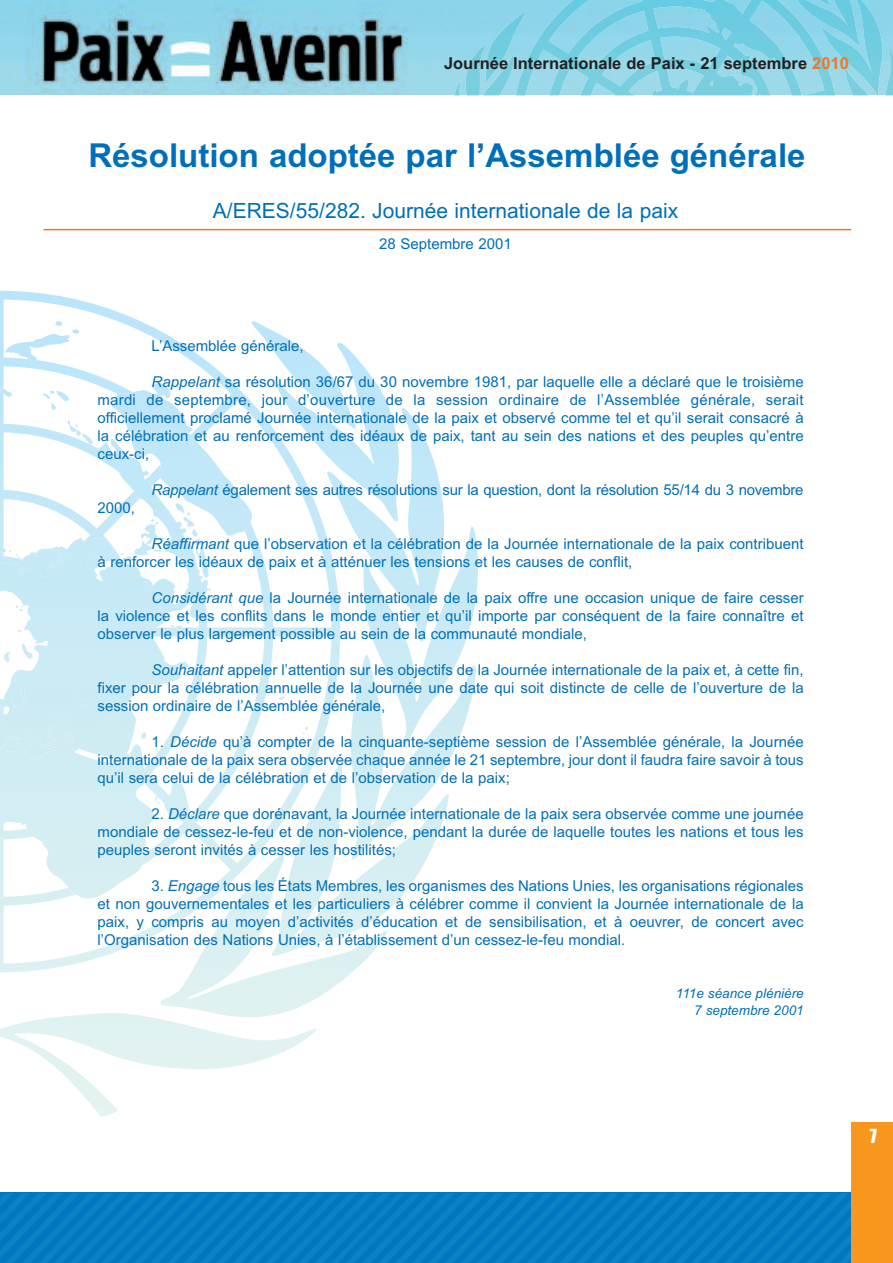
<style>
.page{position:relative;width:893px;height:1263px;background:#fff}
.page>*{position:absolute;margin:0;border:0;box-sizing:border-box;transform-origin:0 0}
.t1{font:700 33px "Arial";color:#006fba}
.t2{font:21px "Arial";color:#006fba}
.t3{font:18px "Impact";color:#fff}
.t4{font:700 16.5px "Arial";color:#231f20}
.t5{font:15px/18px "Arial";color:#006fba;text-align:justify}
.t6{font:italic 13.5px/16.2px "Arial";color:#006fba;text-align:right}
.s1{color:#f07729}
.s2{font-style:italic}
</style>
<div class="page">
<div style="left:0;top:1193px;width:851px;height:70px;background:#057bc2"></div>
<img style="left:0;top:0;width:893px;height:95px">
<div style="left:851px;top:1122px;width:42px;height:141px;background:#f7971d"></div>
<svg style="left:516px;top:95px;width:320px;height:1px"></svg>
<img style="left:516px;top:0;width:304px;height:95px">
<img style="left:485px;top:11px;width:42px;height:73px">
<img style="left:488px;top:53px;width:26px;height:42px">
<svg style="left:467px;top:95px;width:33px;height:1px"></svg>
<img style="left:465px;top:43px;width:23px;height:52px">
<img style="left:454px;top:79px;width:7px;height:16px">
<img style="left:797px;top:0;width:23px;height:47px">
<img style="left:820px;top:0;width:63px;height:95px">
<img style="left:885px;top:44px;width:8px;height:51px">
<svg style="left:853px;top:95px;width:16px;height:1px"></svg>
<img style="left:843px;top:64px;width:25px;height:31px">
<svg style="left:0;top:291px;width:140px;height:30px"></svg>
<svg style="left:0;top:321px;width:478px;height:795px"></svg>
<hr style="left:43px;top:229px;width:808px;height:1px;background:#f07729">
<p class="t4" style="left:444px;top:53px;width:406px">Journée Internationale de Paix - 21 septembre <span class="s1">2010</span></p>
<h1 class="t1" style="left:88px;top:136px;width:719px">Résolution adoptée par l’Assemblée générale</h1>
<h2 class="t2" style="left:213px;top:199px;width:467px">A/ERES/55/282. Journée internationale de la paix</h2>
<p class="t5" style="left:379px;top:235px;width:134px">28 Septembre 2001</p>
<p class="t5" style="left:152px;top:337px;width:154px">L’Assemblée générale,</p>
<p class="t5" style="left:98px;top:373px;width:708px;text-indent:54px"><span class="s2">Rappelant</span> sa résolution 36/67 du 30 novembre 1981, par laquelle elle a déclaré que le troisième mardi de septembre, jour d’ouverture de la session ordinaire de l’Assemblée générale, serait officiellement proclamé Journée internationale de la paix et observé comme tel et qu’il serait consacré à la célébration et au renforcement des idéaux de paix, tant au sein des nations et des peuples qu’entre ceux-ci,</p>
<p class="t5" style="left:152px;top:481px;width:654px"><span class="s2">Rappelant</span> également ses autres résolutions sur la question, dont la résolution 55/14 du 3 novembre</p>
<p class="t5" style="left:98px;top:499px;width:39px">2000,</p>
<p class="t5" style="left:98px;top:535px;width:708px;text-indent:54px"><span class="s2">Réaffirmant</span> que l’observation et la célébration de la Journée internationale de la paix contribuent à renforcer les idéaux de paix et à atténuer les tensions et les causes de conflit,</p>
<p class="t5" style="left:98px;top:589px;width:708px;text-indent:54px"><span class="s2">Considérant que</span> la Journée internationale de la paix offre une occasion unique de faire cesser la violence et les conflits dans le monde entier et qu’il importe par conséquent de la faire connaître et observer le plus largement possible au sein de la communauté mondiale,</p>
<p class="t5" style="left:98px;top:661px;width:708px;text-indent:54px"><span class="s2">Souhaitant</span> appeler l’attention sur les objectifs de la Journée internationale de la paix et, à cette fin, fixer pour la célébration annuelle de la Journée une date qui soit distincte de celle de l’ouverture de la session ordinaire de l’Assemblée générale,</p>
<p class="t5" style="left:98px;top:733px;width:708px;text-indent:54px">1. <span class="s2">Décide</span> qu’à compter de la cinquante-septième session de l’Assemblée générale, la Journée internationale de la paix sera observée chaque année le 21 septembre, jour dont il faudra faire savoir à tous qu’il sera celui de la célébration et de l’observation de la paix;</p>
<p class="t5" style="left:98px;top:805px;width:708px;text-indent:54px">2. <span class="s2">Déclare</span> que dorénavant, la Journée internationale de la paix sera observée comme une journée mondiale de cessez-le-feu et de non-violence, pendant la durée de laquelle toutes les nations et tous les peuples seront invités à cesser les hostilités;</p>
<p class="t5" style="left:98px;top:877px;width:708px;text-indent:54px">3. <span class="s2">Engage</span> tous les États Membres, les organismes des Nations Unies, les organisations régionales et non gouvernementales et les particuliers à célébrer comme il convient la Journée internationale de la paix, y compris au moyen d’activités d’éducation et de sensibilisation, et à oeuvrer, de concert avec l’Organisation des Nations Unies, à l’établissement d’un cessez-le-feu mondial.</p>
<p class="t6" style="left:676px;top:985px;width:129px">111e séance plénière<br>7 septembre 2001</p>
<p class="t3" style="left:870px;top:1126px;width:9px">7</p>
</div>
